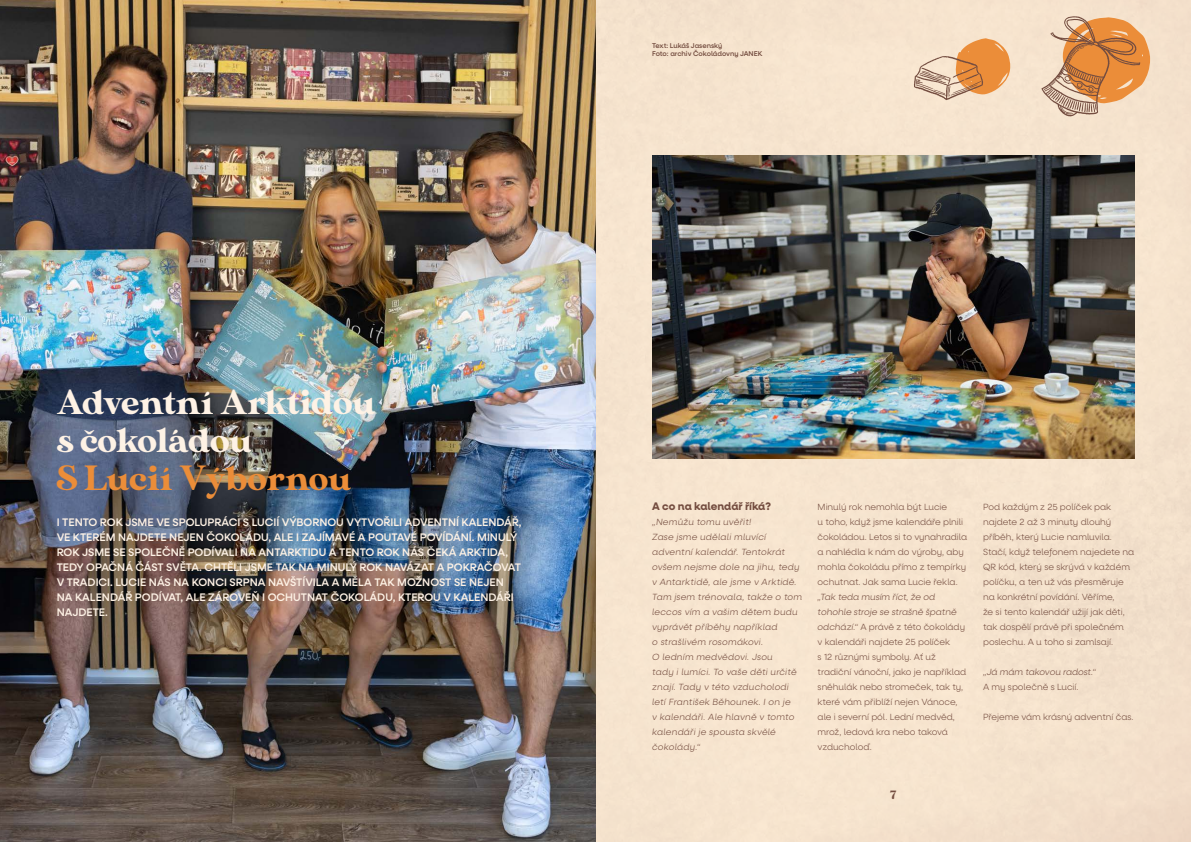
<style>
.page{position:relative;width:1191px;height:842px;background:#f6e4ce}
.page>*{position:absolute;margin:0;border:0;box-sizing:border-box;transform-origin:0 0}
.t1{font:35px "MADE Sunflower";letter-spacing:-.005em;color:#fef2e5}
.t2{font:35px "MADE Sunflower";color:#eb8d39}
.t3{font:12px "MADE Sunflower";color:#744d40}
.t4{font:500 11px/15px "Neulis Alt";color:#fef2e5}
.t5{font:700 11px "Neulis Alt";color:#744d40}
.t6{font:300 9px/15px "Neulis Alt";color:#744d40}
.t7{font:italic 300 9px/15px "Neulis Alt";letter-spacing:.025em;color:#744d40}
.t8{font:italic 300 9px "Neulis Alt";color:#744d40}
.t9{font:500 7px "Neulis Alt";color:#744d40}
.s1{font-style:italic}
</style>
<div class="page">
<img style="left:0;top:0;width:595px;height:842px">
<img style="left:652px;top:156px;width:482px;height:302px">
<svg style="left:914px;top:38px;width:96px;height:62px"></svg>
<svg style="left:1041px;top:16px;width:109px;height:101px"></svg>
<p class="t9" style="left:652px;top:41px;width:72px">Text: Lukáš Jasenský</p>
<p class="t9" style="left:652px;top:50px;width:112px">Foto: archiv Čokoládovny JANEK</p>
<p class="t1" style="left:57px;top:383px;width:320px">Adventní Arktidou</p>
<p class="t1" style="left:57px;top:421px;width:197px">s čokoládou</p>
<p class="t2" style="left:57px;top:459px;width:296px">S Lucií Výbornou</p>
<p class="t4" style="left:57px;top:515px;width:466px">I TENTO ROK JSME VE SPOLUPRÁCI S LUCIÍ VÝBORNOU VYTVOŘILI ADVENTNÍ KALENDÁŘ, VE KTERÉM NAJDETE NEJEN ČOKOLÁDU, ALE I ZAJÍMAVÉ A POUTAVÉ POVÍDÁNÍ. MINULÝ ROK JSME SE SPOLEČNĚ PODÍVALI NA ANTARKTIDU A TENTO ROK NÁS ČEKÁ ARKTIDA, TEDY OPAČNÁ ČÁST SVĚTA. CHTĚLI JSME TAK NA MINULÝ ROK NAVÁZAT A POKRAČOVAT V TRADICI. LUCIE NÁS NA KONCI SRPNA NAVŠTÍVILA A MĚLA TAK MOŽNOST SE NEJEN NA KALENDÁŘ PODÍVAT, ALE ZÁROVEŇ I OCHUTNAT ČOKOLÁDU, KTEROU V KALENDÁŘI NAJDETE.</p>
<p class="t5" style="left:652px;top:500px;width:120px">A co na kalendář říká?</p>
<p class="t7" style="left:652px;top:515px;width:151px">„Nemůžu tomu uvěřit!<br>Zase jsme udělali mluvící adventní kalendář. Tentokrát ovšem nejsme dole na jihu, tedy v Antarktidě, ale jsme v Arktidě.<br>Tam jsem trénovala, takže o tom leccos vím a vašim dětem budu vyprávět příběhy například<br>o strašlivém rosomákovi.<br>O ledním medvědovi. Jsou<br>tady i lumíci. To vaše děti určitě znají. Tady v této vzducholodi letí František Běhounek. I on je<br>v kalendáři. Ale hlavně v tomto kalendáři je spousta skvělé čokolády.“</p>
<p class="t6" style="left:817px;top:500px;width:151px">Minulý rok nemohla být Lucie<br>u toho, když jsme kalendáře plnili čokoládou. Letos si to vynahradila a nahlédla k nám do výroby, aby mohla čokoládu přímo z tempírky ochutnat. Jak sama Lucie řekla. <span class="s1">„Tak teda musím říct, že od tohohle stroje se strašně špatně odchází.“</span> A právě z této čokolády v kalendáři najdete 25 políček<br>s 12 různými symboly. Ať už tradiční vánoční, jako je například sněhulák nebo stromeček, tak ty, které vám přiblíží nejen Vánoce, ale i severní pól. Lední medvěd, mrož, ledová kra nebo taková vzducholoď.</p>
<p class="t6" style="left:983px;top:500px;width:152px">Pod každým z 25 políček pak najdete 2 až 3 minuty dlouhý příběh, který Lucie namluvila.<br>Stačí, když telefonem najedete na<br>QR kód, který se skrývá v každém políčku, a ten už vás přesměruje na konkrétní povídání. Věříme,<br>že si tento kalendář užijí jak děti, tak dospělí právě při společném poslechu. A u toho si zamlsají.</p>
<p class="t8" style="left:983px;top:667px;width:114px">„Já mám takovou radost.“</p>
<p class="t6" style="left:983px;top:680px;width:97px">A my společně s Lucií.</p>
<p class="t6" style="left:983px;top:710px;width:152px">Přejeme vám krásný adventní čas.</p>
<h2 class="t3" style="left:890px;top:789px;width:8px">7</h2>
</div>
